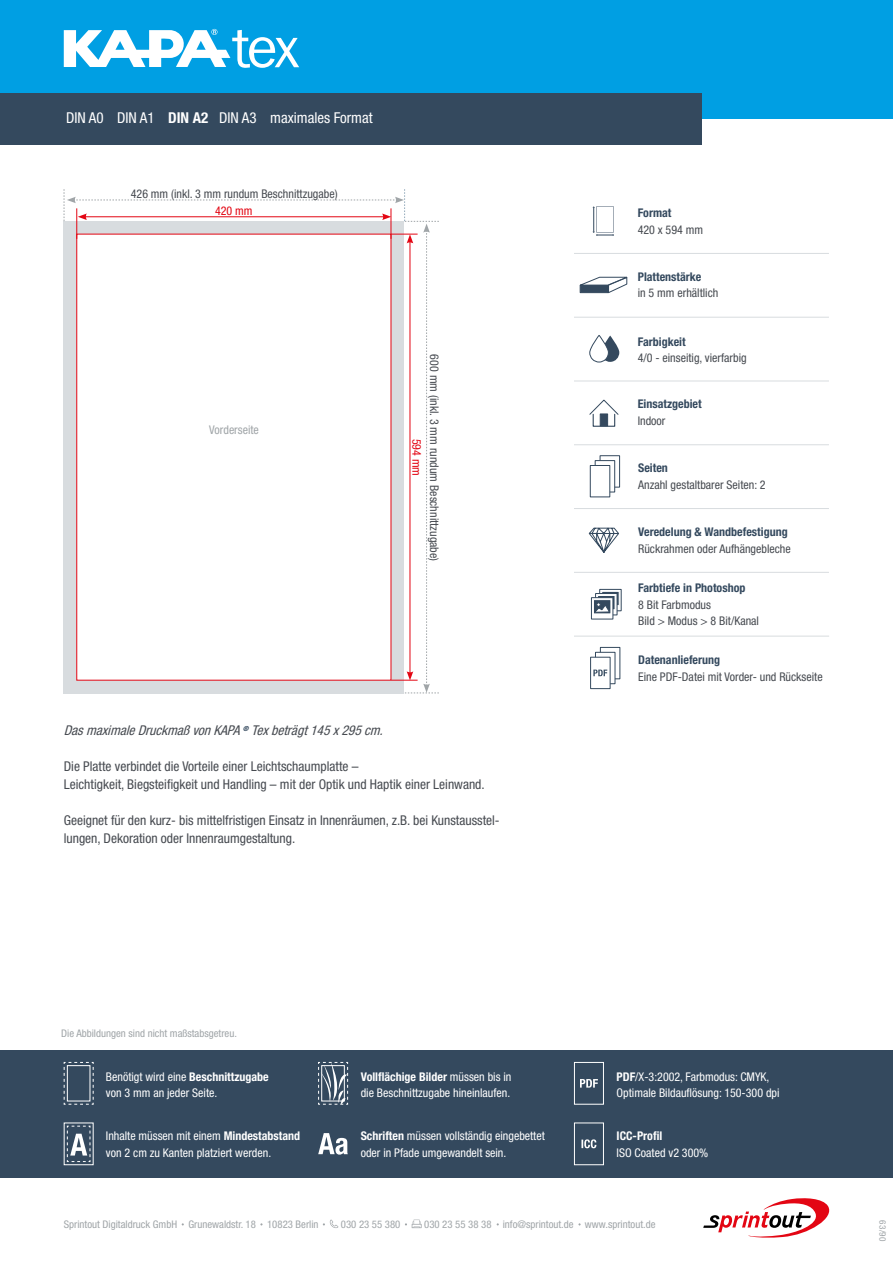
<style>
.page{position:relative;width:893px;height:1263px;background:#fff}
.page>*{position:absolute;margin:0;border:0;box-sizing:border-box;transform-origin:0 0}
.t1{font:condensed 15px "Helvetica Neue LT Std";color:#fff}
.t2{font:condensed 13.5px/18px "Helvetica Neue LT Std";color:#464a50}
.t3{font:italic condensed 13.5px "Helvetica Neue LT Std";color:#464a50}
.t4{font:condensed 12px/16.5px "Helvetica Neue LT Std";color:#fff}
.t5{font:condensed 12px/16.5px "Helvetica Neue LT Std";color:#464a50}
.t6{font:700 condensed 12px "Helvetica Neue LT Std";color:#34495e}
.t7{font:condensed 12px "Helvetica Neue LT Std";color:#a0a5a8}
.t8{font:700 condensed 12px "Helvetica Neue LT Std";color:#fff}
.t9{font:condensed 12px "Helvetica Neue LT Std";color:#e30613}
.t10{font:condensed 10.5px "Helvetica Neue LT Std";color:#a0a5a8}
.t11{font:condensed 9px "Helvetica Neue LT Std";color:#a0a5a8}
.s1{font-weight:700}
</style>
<div class="page">
<div style="left:0;top:0;width:893px;height:119px;background:#009fe3"></div>
<div style="left:0;top:1050px;width:893px;height:128px;background:#34495e"></div>
<svg style="left:63px;top:1062px;width:31px;height:43px"></svg>
<div style="left:67px;top:1065px;width:23px;height:36px;border:1px solid #fff"></div>
<svg style="left:67px;top:1125px;width:24px;height:37px"></svg>
<svg style="left:318px;top:1062px;width:30px;height:43px"></svg>
<svg style="left:318px;top:1133px;width:30px;height:21px"></svg>
<div style="left:574px;top:1062px;width:30px;height:42px;border:1px solid #fff"></div>
<svg style="left:580px;top:1079px;width:18px;height:8px"></svg>
<div style="left:574px;top:1122px;width:30px;height:43px;border:1px solid #fff"></div>
<svg style="left:581px;top:1139px;width:15px;height:9px"></svg>
<div style="left:0;top:94px;width:702px;height:51px;background:#34495e"></div>
<svg style="left:703px;top:1198px;width:127px;height:40px"></svg>
<svg style="left:323px;top:1219px;width:15px;height:9px"></svg>
<svg style="left:405px;top:1219px;width:17px;height:9px"></svg>
<svg style="left:64px;top:189px;width:375px;height:505px"></svg>
<svg style="left:593px;top:206px;width:21px;height:30px"></svg>
<hr style="left:574px;top:317px;width:255px;height:1px;background:#d8dcdf">
<hr style="left:574px;top:381px;width:255px;height:1px;background:#d8dcdf">
<hr style="left:574px;top:444px;width:255px;height:1px;background:#d8dcdf">
<svg style="left:589px;top:335px;width:30px;height:27px"></svg>
<svg style="left:600px;top:456px;width:20px;height:31px"></svg>
<div style="left:600px;top:455px;width:20px;height:32px;border:1px solid #34495e"></div>
<svg style="left:595px;top:461px;width:20px;height:31px"></svg>
<div style="left:595px;top:460px;width:20px;height:32px;border:1px solid #34495e"></div>
<div style="left:590px;top:465px;width:20px;height:32px;background:#fff"></div>
<div style="left:590px;top:465px;width:20px;height:32px;border:1px solid #34495e"></div>
<hr style="left:574px;top:508px;width:255px;height:1px;background:#d8dcdf">
<hr style="left:574px;top:253px;width:255px;height:1px;background:#d8dcdf">
<svg style="left:579px;top:277px;width:49px;height:16px"></svg>
<svg style="left:64px;top:29px;width:235px;height:39px"></svg>
<div style="left:593px;top:414px;width:22px;height:13px;border:1px solid #34495e"></div>
<div style="left:600px;top:414px;width:8px;height:12px;background:#34495e;border:1px solid #34495e"></div>
<svg style="left:589px;top:399px;width:30px;height:16px"></svg>
<hr style="left:574px;top:572px;width:255px;height:1px;background:#d8dcdf">
<svg style="left:600px;top:647px;width:20px;height:32px"></svg>
<div style="left:600px;top:647px;width:20px;height:32px;border:1px solid #34495e"></div>
<svg style="left:595px;top:652px;width:20px;height:32px"></svg>
<div style="left:595px;top:652px;width:20px;height:32px;border:1px solid #34495e"></div>
<div style="left:591px;top:657px;width:19px;height:32px;background:#fff"></div>
<div style="left:590px;top:657px;width:20px;height:32px;border:1px solid #34495e"></div>
<svg style="left:593px;top:670px;width:14px;height:6px"></svg>
<div style="left:599px;top:589px;width:22px;height:22px;border:1px solid #34495e"></div>
<div style="left:601px;top:591px;width:18px;height:15px;border:1px solid #fff"></div>
<div style="left:595px;top:593px;width:22px;height:22px;border:1px solid #34495e"></div>
<div style="left:591px;top:598px;width:22px;height:21px;background:#fff"></div>
<div style="left:591px;top:597px;width:22px;height:22px;border:1px solid #34495e"></div>
<div style="left:593px;top:599px;width:18px;height:15px;border:1px solid #fff"></div>
<svg style="left:594px;top:594px;width:24px;height:18px"></svg>
<hr style="left:574px;top:636px;width:255px;height:1px;background:#d8dcdf">
<svg style="left:589px;top:527px;width:30px;height:26px"></svg>
<p class="t1" style="left:66px;top:109px;width:308px">DIN A0 DIN A1 <span class="s1">DIN A2</span> DIN A3 maximales Format</p>
<p class="t5" style="left:131px;top:185px;width:208px">426 mm (inkl. 3 mm rundum Beschnittzugabe)</p>
<p class="t9" style="left:215px;top:204px;width:39px">420 mm</p>
<p class="t7" style="left:209px;top:422px;width:51px">Vorderseite</p>
<p class="t5" style="left:443px;top:354px;width:208px;rotate:90deg">600 mm (inkl. 3 mm rundum Beschnittzugabe)</p>
<p class="t9" style="left:424px;top:438px;width:39px;rotate:90deg">594 mm</p>
<p class="t3" style="left:64px;top:722px;width:325px">DasmaximaleDruckmaßvonKAPA<sup>®</sup> Texbeträgt145x295cm.</p>
<p class="t2" style="left:64px;top:757px;width:422px">Die Platte verbindet die Vorteile einer Leichtschaumplatte –<br>Leichtigkeit, Biegsteifigkeit und Handling – mit der Optik und Haptik einer Leinwand.</p>
<p class="t2" style="left:64px;top:811px;width:437px">Geeignet für den kurz- bis mittelfristigen Einsatz in Innenräumen, z.B. bei Kunstausstel&shy;lungen, Dekoration oder Innenraumgestaltung.</p>
<p class="t10" style="left:61px;top:1027px;width:177px">Die Abbildungen sind nicht maßstabsgetreu.</p>
<p class="t6" style="left:638px;top:206px;width:35px">Format</p>
<p class="t5" style="left:638px;top:221px;width:67px">420 x 594 mm</p>
<p class="t6" style="left:638px;top:269px;width:65px">Plattenstärke</p>
<p class="t5" style="left:638px;top:285px;width:82px">in 5 mm erhältlich</p>
<p class="t6" style="left:638px;top:334px;width:49px">Farbigkeit</p>
<p class="t5" style="left:638px;top:350px;width:111px">4/0 - einseitig, vierfarbig</p>
<p class="t6" style="left:638px;top:397px;width:65px">Einsatzgebiet</p>
<p class="t5" style="left:638px;top:412px;width:29px">Indoor</p>
<p class="t6" style="left:638px;top:461px;width:31px">Seiten</p>
<p class="t5" style="left:638px;top:476px;width:129px">Anzahl gestaltbarer Seiten: 2</p>
<p class="t6" style="left:638px;top:525px;width:151px">Veredelung &amp; Wandbefestigung</p>
<p class="t5" style="left:638px;top:540px;width:154px">Rückrahmen oder Aufhängebleche</p>
<p class="t6" style="left:638px;top:580px;width:109px">Farbtiefe in Photoshop</p>
<p class="t5" style="left:638px;top:596px;width:122px">8 Bit Farbmodus<br>Bild &gt; Modus &gt; 8 Bit/Kanal</p>
<p class="t6" style="left:638px;top:652px;width:83px">Datenanlieferung</p>
<p class="t5" style="left:638px;top:668px;width:186px">Eine PDF-Datei mit Vorder- und Rückseite</p>
<p class="t4" style="left:106px;top:1068px;width:164px">Benötigt wird eine <span class="s1">Beschnittzugabe </span>von 3 mm an jeder Seite.</p>
<p class="t4" style="left:617px;top:1068px;width:164px"><span class="s1">PDF</span>/X-3:2002, Farbmodus: CMYK,<br>Optimale Bildauflösung: 150-300 dpi</p>
<p class="t4" style="left:361px;top:1127px;width:186px"><span class="s1">Schriften</span> müssen vollständig eingebettet oder in Pfade umgewandelt sein.</p>
<p class="t8" style="left:617px;top:1128px;width:47px">ICC-Profil</p>
<p class="t4" style="left:361px;top:1068px;width:152px"><span class="s1">Vollflächige Bilder</span> müssen bis in die Beschnittzugabe hineinlaufen.</p>
<p class="t4" style="left:106px;top:1127px;width:196px">Inhalte müssen mit einem <span class="s1">Mindestabstand </span>von 2 cm zu Kanten platziert werden.</p>
<p class="t4" style="left:617px;top:1144px;width:93px">ISO Coated v2 300%</p>
<p class="t10" style="left:64px;top:1218px;width:256px">Sprintout Digitaldruck GmbH Grunewaldstr. 18 10823 Berlin</p>
<p class="t10" style="left:341px;top:1218px;width:61px">030 23 55 380</p>
<p class="t10" style="left:424px;top:1218px;width:233px">030 23 55 38 38 info@sprintout.de www.sprintout.de</p>
<p class="t11" style="left:888px;top:1220px;width:23px;rotate:90deg">63/90</p>
</div>
